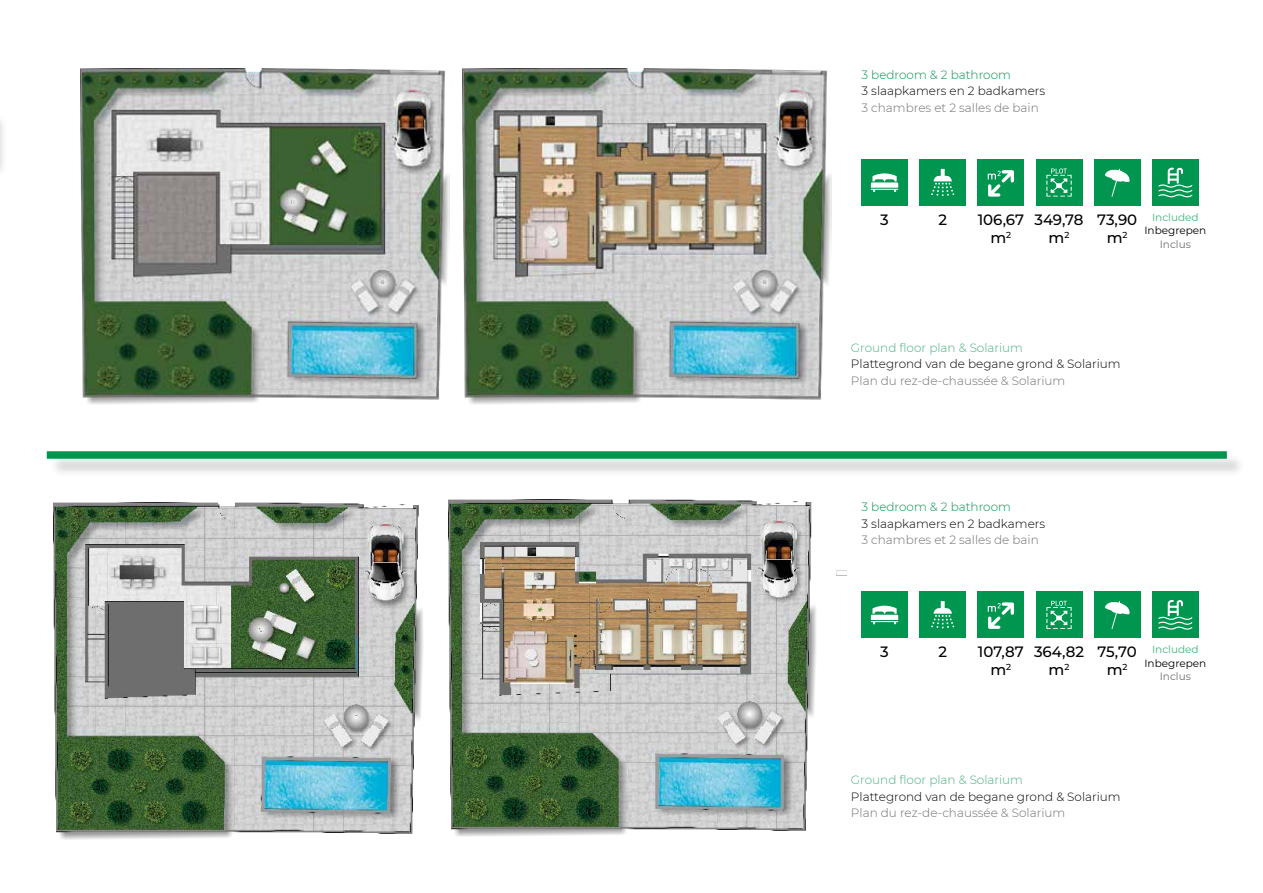
<style>
.page{position:relative;width:1263px;height:893px;background:#fff}
.page>*{position:absolute;margin:0;border:0;box-sizing:border-box;transform-origin:0 0}
.t1{font:500 15px/18px "Montserrat";color:#000;text-align:center}
.t2{font:300 12px "Montserrat";color:#000}
.t3{font:300 12px "Montserrat";color:#706f6f}
.t4{font:300 12px "Montserrat";color:#46b27e}
.t5{font:300 12px "Montserrat";color:#00964f}
.t6{font:10.5px "Montserrat";color:#000}
.t7{font:10.5px "Montserrat";color:#46b27e}
.t8{font:10.5px "Montserrat";color:#706f6f}
</style>
<div class="page">
<div style="left:0;top:113px;width:7px;height:65px;background:#f9f9f9"></div>
<img style="left:81px;top:68px;width:368px;height:337px">
<img style="left:463px;top:68px;width:368px;height:337px">
<div style="left:861px;top:159px;width:47px;height:47px;background:#00964f"></div>
<svg style="left:871px;top:173px;width:27px;height:19px"></svg>
<div style="left:861px;top:592px;width:47px;height:46px;background:#00964f"></div>
<svg style="left:871px;top:606px;width:27px;height:18px"></svg>
<div style="left:920px;top:159px;width:46px;height:47px;background:#00964f"></div>
<svg style="left:931px;top:169px;width:24px;height:27px"></svg>
<div style="left:920px;top:592px;width:46px;height:46px;background:#00964f"></div>
<svg style="left:931px;top:601px;width:24px;height:28px"></svg>
<div style="left:978px;top:159px;width:46px;height:47px;background:#00964f"></div>
<svg style="left:988px;top:170px;width:26px;height:27px"></svg>
<div style="left:978px;top:592px;width:46px;height:46px;background:#00964f"></div>
<svg style="left:988px;top:602px;width:26px;height:27px"></svg>
<div style="left:1036px;top:159px;width:46px;height:47px;background:#00964f"></div>
<svg style="left:1046px;top:168px;width:26px;height:29px"></svg>
<div style="left:1036px;top:592px;width:46px;height:46px;background:#00964f"></div>
<svg style="left:1046px;top:601px;width:26px;height:28px"></svg>
<div style="left:1094px;top:159px;width:46px;height:47px;background:#00964f"></div>
<svg style="left:1104px;top:168px;width:26px;height:29px"></svg>
<div style="left:1094px;top:592px;width:46px;height:46px;background:#00964f"></div>
<svg style="left:1104px;top:601px;width:26px;height:28px"></svg>
<div style="left:1152px;top:159px;width:46px;height:47px;background:#00964f"></div>
<svg style="left:1158px;top:167px;width:34px;height:31px"></svg>
<div style="left:1152px;top:592px;width:46px;height:46px;background:#00964f"></div>
<svg style="left:1158px;top:599px;width:34px;height:31px"></svg>
<div style="left:49px;top:453px;width:1196px;height:24px;background:#000;opacity:.2"></div>
<div style="left:47px;top:451px;width:1180px;height:8px;background:#00964f"></div>
<img style="left:54px;top:502px;width:369px;height:338px">
<img style="left:448px;top:499px;width:398px;height:337px">
<p class="t5" style="left:861px;top:66px;width:151px">3 bedroom &amp; 2 bathroom</p>
<p class="t2" style="left:861px;top:83px;width:185px">3 slaapkamers en 2 badkamers</p>
<p class="t3" style="left:861px;top:99px;width:179px">3 chambres et 2 salles de bain</p>
<p class="t1" style="left:880px;top:210px;width:10px">3</p>
<p class="t1" style="left:938px;top:210px;width:10px">2</p>
<p class="t1" style="left:978px;top:210px;width:48px">106,67 m<sup>2</sup></p>
<p class="t1" style="left:1034px;top:210px;width:51px">349,78 m<sup>2</sup></p>
<p class="t1" style="left:1097px;top:210px;width:42px">73,90 m<sup>2</sup></p>
<p class="t7" style="left:1152px;top:210px;width:48px">Included</p>
<p class="t6" style="left:1144px;top:223px;width:63px">Inbegrepen</p>
<p class="t8" style="left:1160px;top:237px;width:33px">Inclus</p>
<p class="t4" style="left:851px;top:339px;width:174px">Ground floor plan &amp; Solarium</p>
<p class="t2" style="left:851px;top:356px;width:271px">Plattegrond van de begane grond &amp; Solarium</p>
<p class="t3" style="left:851px;top:372px;width:216px">Plan du rez-de-chaussée &amp; Solarium</p>
<p class="t5" style="left:861px;top:499px;width:151px">3 bedroom &amp; 2 bathroom</p>
<p class="t2" style="left:861px;top:515px;width:185px">3 slaapkamers en 2 badkamers</p>
<p class="t3" style="left:861px;top:532px;width:179px">3 chambres et 2 salles de bain</p>
<p class="t1" style="left:880px;top:642px;width:10px">3</p>
<p class="t1" style="left:938px;top:642px;width:10px">2</p>
<p class="t1" style="left:978px;top:642px;width:47px">107,87 m<sup>2</sup></p>
<p class="t1" style="left:1034px;top:642px;width:51px">364,82 m<sup>2</sup></p>
<p class="t1" style="left:1097px;top:642px;width:41px">75,70 m<sup>2</sup></p>
<p class="t7" style="left:1152px;top:642px;width:48px">Included</p>
<p class="t6" style="left:1144px;top:656px;width:63px">Inbegrepen</p>
<p class="t8" style="left:1160px;top:669px;width:33px">Inclus</p>
<p class="t4" style="left:851px;top:772px;width:174px">Ground floor plan &amp; Solarium</p>
<p class="t2" style="left:851px;top:788px;width:271px">Plattegrond van de begane grond &amp; Solarium</p>
<p class="t3" style="left:851px;top:805px;width:216px">Plan du rez-de-chaussée &amp; Solarium</p>
</div>
